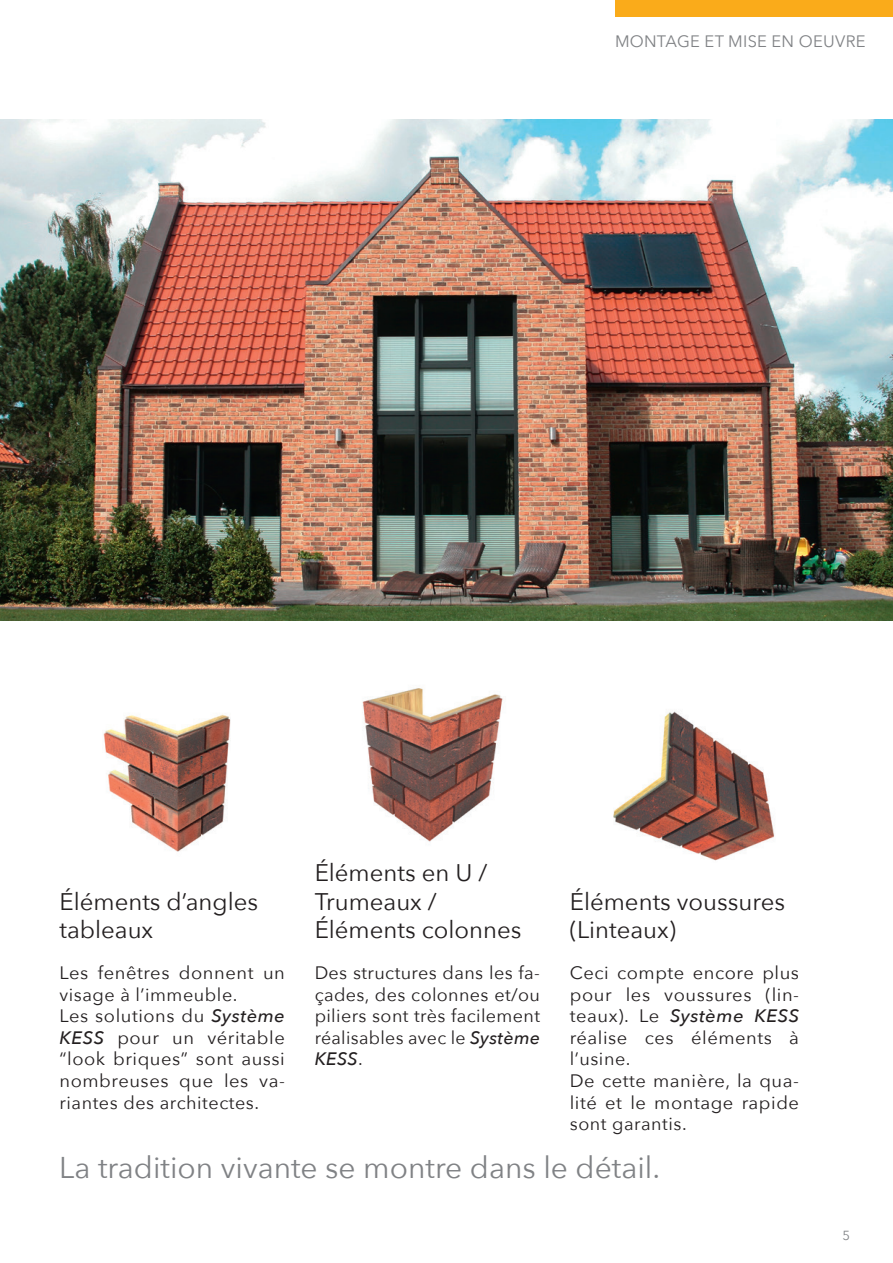
<style>
.page{position:relative;width:893px;height:1263px;background:#fff}
.page>*{position:absolute;margin:0;border:0;box-sizing:border-box;transform-origin:0 0}
.t1{font:30px "Avenir Next";color:#808285}
.t2{font:24px/28.8px "Avenir Next";color:#231f20}
.t3{font:18px/21.6px "Avenir Next";letter-spacing:.03em;color:#231f20}
.t4{font:16.5px "Avenir Next";letter-spacing:.015em;color:#808285}
.t5{font:13.2px "Avenir Next";color:#808285}
.s1{font-weight:500;font-style:italic}
</style>
<div class="page">
<div style="left:615px;top:0;width:278px;height:17px;background:#faab1a"></div>
<img style="left:0;top:119px;width:893px;height:502px">
<img style="left:362px;top:688px;width:141px;height:154px">
<img style="left:613px;top:711px;width:162px;height:150px">
<img style="left:103px;top:714px;width:128px;height:138px">
<p class="t4" style="left:615px;top:27px;width:252px">MONTAGE ET MISE EN OEUVRE</p>
<h2 class="t2" style="left:60px;top:886px;width:200px">Éléments d’angles tableaux</h2>
<p class="t3" style="left:60px;top:961px;width:227px">Les fenêtres donnent un visage à l’immeuble.<br>Les solutions du <span class="s1">Système<br>KESS</span> pour un véritable “look briques” sont aussi nombreuses que les va&shy;riantes des architectes.</p>
<h2 class="t2" style="left:315px;top:857px;width:208px">Éléments en U /<br>Trumeaux /<br>Éléments colonnes</h2>
<p class="t3" style="left:315px;top:961px;width:227px;text-align:justify">Des structures dans les fa&shy;çades, des colonnes et/ou piliers sont très facilement réalisables avec le <span class="s1">Système KESS</span>.</p>
<h2 class="t2" style="left:570px;top:886px;width:217px">Éléments voussures (Linteaux)</h2>
<p class="t3" style="left:570px;top:961px;width:231px">Ceci compte encore plus pour les voussures (lin&shy;teaux). Le <span class="s1">Système KESS </span>réalise ces éléments à l’usine.<br>De cette manière, la qua&shy;lité et le montage rapide sont garantis.</p>
<h1 class="t1" style="left:59px;top:1142px;width:602px">La tradition vivante se montre dans le détail.</h1>
<p class="t5" style="left:842px;top:1224px;width:9px">5</p>
</div>
